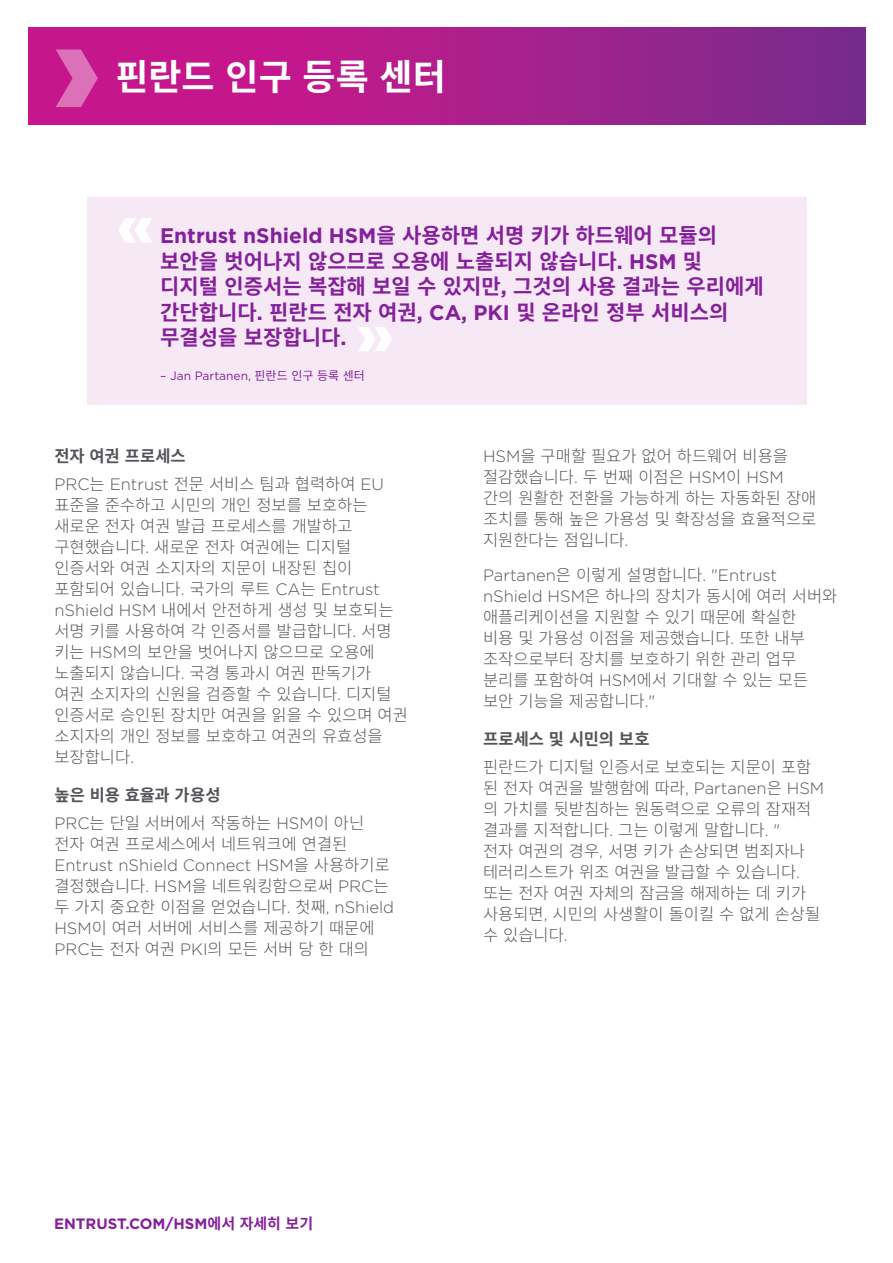
<style>
.page{position:relative;width:893px;height:1263px;background:#fff}
.page>*{position:absolute;margin:0;border:0;box-sizing:border-box;transform-origin:0 0}
.t1{font:700 36px "Noto Sans CJ Kkr";color:#fff}
.t2{font:700 21px/25.5px "Noto Sans CJ Kkr";color:#85209b}
.t3{font:700 21px "Gotham";color:#85209b}
.t4{font:300 16.5px/21px "Noto Sans CJ Kkr";color:#54555a}
.t5{font:300 16.5px "Gotham";color:#54555a}
.t6{font:700 16.5px "Noto Sans CJ Kkr";letter-spacing:-.005em;color:#54555a}
.t7{font:700 15px "Gotham";color:#85209b}
.t8{font:12px "Gotham";color:#85209b}
.s1{font-family:"Noto Sans CJ Kkr"}
.s2{font-family:"Gotham"}
.s3{font-weight:700}
</style>
<div class="page">
<div style="left:87px;top:198px;width:719px;height:207px;background:#f6e9f5"></div>
<svg style="left:358px;top:327px;width:34px;height:24px"></svg>
<svg style="left:118px;top:218px;width:34px;height:24px"></svg>
<svg style="left:29px;top:27px;width:837px;height:98px"></svg>
<svg style="left:56px;top:50px;width:42px;height:57px"></svg>
<h1 class="t1" style="left:115px;top:57px;width:332px">핀란드 인구 등록 센터</h1>
<p class="t3" style="left:160px;top:222px;width:558px">Entrust nShield HSM<span class="s1">을 사용하면 서명 키가 하드웨어 모듈의</span></p>
<p class="t2" style="left:160px;top:249px;width:605px">보안을 벗어나지 않으므로 오용에 노출되지 않습니다<span class="s2">. HSM</span> 및 디지털 인증서는 복잡해 보일 수 있지만<span class="s2">,</span> 그것의 사용 결과는 우리에게 간단합니다<span class="s2">.</span> 핀란드 전자 여권<span class="s2">, CA, PKI</span> 및 온라인 정부 서비스의 무결성을 보장합니다<span class="s2">.</span></p>
<p class="t8" style="left:160px;top:368px;width:206px">– Jan Partanen, <span class="s1">핀란드 인구 등록 센터</span></p>
<p class="t6" style="left:54px;top:447px;width:133px">전자 여권 프로세스</p>
<p class="t5" style="left:54px;top:474px;width:331px">PRC<span class="s1">는</span> Entrust <span class="s1">전문 서비스 팀과 협력하여</span> EU</p>
<p class="t4" style="left:54px;top:495px;width:355px">표준을 준수하고 시민의 개인 정보를 보호하는 새로운 전자 여권 발급 프로세스를 개발하고 구현했습니다<span class="s2">.</span> 새로운 전자 여권에는 디지털 인증서와 여권 소지자의 지문이 내장된 칩이 포함되어 있습니다<span class="s2">.</span> 국가의 루트 <span class="s2">CA</span>는 <span class="s2">Entrust nShield HSM</span> 내에서 안전하게 생성 및 보호되는 서명 키를 사용하여 각 인증서를 발급합니다<span class="s2">.</span> 서명 키는 <span class="s2">HSM</span>의 보안을 벗어나지 않으므로 오용에 노출되지 않습니다<span class="s2">.</span> 국경 통과시 여권 판독기가<br>여권 소지자의 신원을 검증할 수 있습니다<span class="s2">.</span> 디지털 인증서로 승인된 장치만 여권을 읽을 수 있으며 여권 소지자의 개인 정보를 보호하고 여권의 유효성을 보장합니다<span class="s2">.</span></p>
<p class="t4" style="left:54px;top:782px;width:311px;line-height:27.8px"><span class="s3">높은 비용 효율과 가용성<br></span><span class="s2">PRC</span>는 단일 서버에서 작동하는 <span class="s2">HSM</span>이 아닌</p>
<p class="t4" style="left:54px;top:834px;width:295px">전자 여권 프로세스에서 네트워크에 연결된</p>
<p class="t5" style="left:54px;top:855px;width:337px">Entrust nShield Connect HSM<span class="s1">을 사용하기로</span></p>
<p class="t4" style="left:54px;top:876px;width:341px">결정했습니다<span class="s2">. HSM</span>을 네트워킹함으로써 <span class="s2">PRC</span>는 두 가지 중요한 이점을 얻었습니다<span class="s2">.</span> 첫째<span class="s2">, nShield<br>HSM</span>이 여러 서버에 서비스를 제공하기 때문에<br><span class="s2">PRC</span>는 전자 여권 <span class="s2">PKI</span>의 모든 서버 당 한 대의</p>
<p class="t4" style="left:483px;top:446px;width:335px"><span class="s2">HSM</span>을 구매할 필요가 없어 하드웨어 비용을 절감했습니다<span class="s2">.</span> 두 번째 이점은 <span class="s2">HSM</span>이 <span class="s2">HSM </span>간의 원활한 전환을 가능하게 하는 자동화된 장애 조치를 통해 높은 가용성 및 확장성을 효율적으로 지원한다는 점입니다<span class="s2">.</span></p>
<p class="t5" style="left:483px;top:565px;width:296px">Partanen<span class="s1">은 이렇게 설명합니다</span>. "Entrust</p>
<p class="t4" style="left:483px;top:586px;width:356px"><span class="s2">nShield HSM</span>은 하나의 장치가 동시에 여러 서버와 애플리케이션을 지원할 수 있기 때문에 확실한<br>비용 및 가용성 이점을 제공했습니다<span class="s2">.</span> 또한 내부 조작으로부터 장치를 보호하기 위한 관리 업무 분리를 포함하여 <span class="s2">HSM</span>에서 기대할 수 있는 모든 보안 기능을 제공합니다<span class="s2">."</span></p>
<p class="t6" style="left:483px;top:730px;width:168px">프로세스 및 시민의 보호</p>
<p class="t4" style="left:483px;top:757px;width:343px">핀란드가 디지털 인증서로 보호되는 지문이 포함 된 전자 여권을 발행함에 따라<span class="s2">, Partanen</span>은 <span class="s2">HSM </span>의 가치를 뒷받침하는 원동력으로 오류의 잠재적 결과를 지적합니다<span class="s2">.</span> 그는 이렇게 말합니다<span class="s2">. "<br></span>전자 여권의 경우<span class="s2">,</span> 서명 키가 손상되면 범죄자나 테러리스트가 위조 여권을 발급할 수 있습니다<span class="s2">. </span>또는 전자 여권 자체의 잠금을 해제하는 데 키가 사용되면<span class="s2">,</span> 시민의 사생활이 돌이킬 수 없게 손상될 수 있습니다<span class="s2">.</span></p>
<p class="t7" style="left:54px;top:1214px;width:261px">ENTRUST.COM/HSM<span class="s1">에서 자세히 보기</span></p>
</div>
